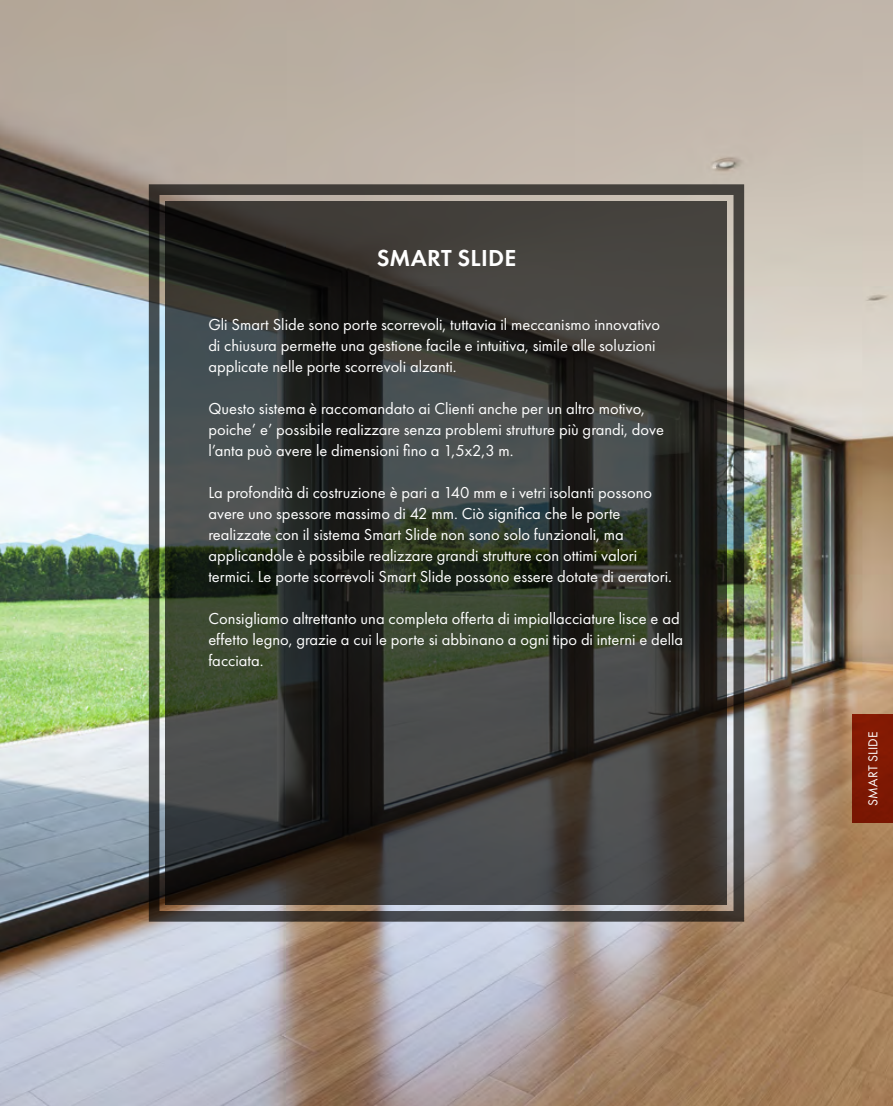
<style>
.page{position:relative;width:893px;height:1106px;background:#fff}
.page>*{position:absolute;margin:0;border:0;box-sizing:border-box;transform-origin:0 0}
.t1{font:600 24px "Futura PT";letter-spacing:.01em;color:#fff}
.t2{font:16.5px/21px "Futura PT";color:#fff}
.t3{font:13.5px "Futura PT";letter-spacing:.01em;color:#fff}
</style>
<div class="page">
<img style="left:0;top:0;width:893px;height:1106px">
<img style="left:149px;top:184px;width:595px;height:737px">
<svg style="left:166px;top:201px;width:561px;height:703px;background:#353732"></svg>
<div style="left:852px;top:714px;width:41px;height:108px;background:#801903"></div>
<h1 class="t1" style="left:377px;top:243px;width:141px">SMART SLIDE</h1>
<p class="t2" style="left:208px;top:314px;width:453px">Gli Smart Slide sono porte scorrevoli, tuttavia il meccanismo innovativo di chiusura permette una gestione facile e intuitiva, simile alle soluzioni applicate nelle porte scorrevoli alzanti.</p>
<p class="t2" style="left:208px;top:398px;width:457px">Questo sistema è raccomandato ai Clienti anche per un altro motivo, poiche’ e’ possibile realizzare senza problemi strutture più grandi, dove l’anta può avere le dimensioni fino a 1,5x2,3 m.</p>
<p class="t2" style="left:208px;top:482px;width:465px">La profondità di costruzione è pari a 140 mm e i vetri isolanti possono avere uno spessore massimo di 42 mm. Ciò significa che le porte realizzate con il sistema Smart Slide non sono solo funzionali, ma applicandole è possibile realizzare grandi strutture con ottimi valori termici. Le porte scorrevoli Smart Slide possono essere dotate di aeratori.</p>
<p class="t2" style="left:208px;top:608px;width:476px">Consigliamo altrettanto una completa offerta di impiallacciature lisce e ad effetto legno, grazie a cui le porte si abbinano a ogni tipo di interni e della facciata.</p>
<p class="t3" style="left:865px;top:805px;width:76px;rotate:-90deg">SMART SLIDE</p>
</div>
